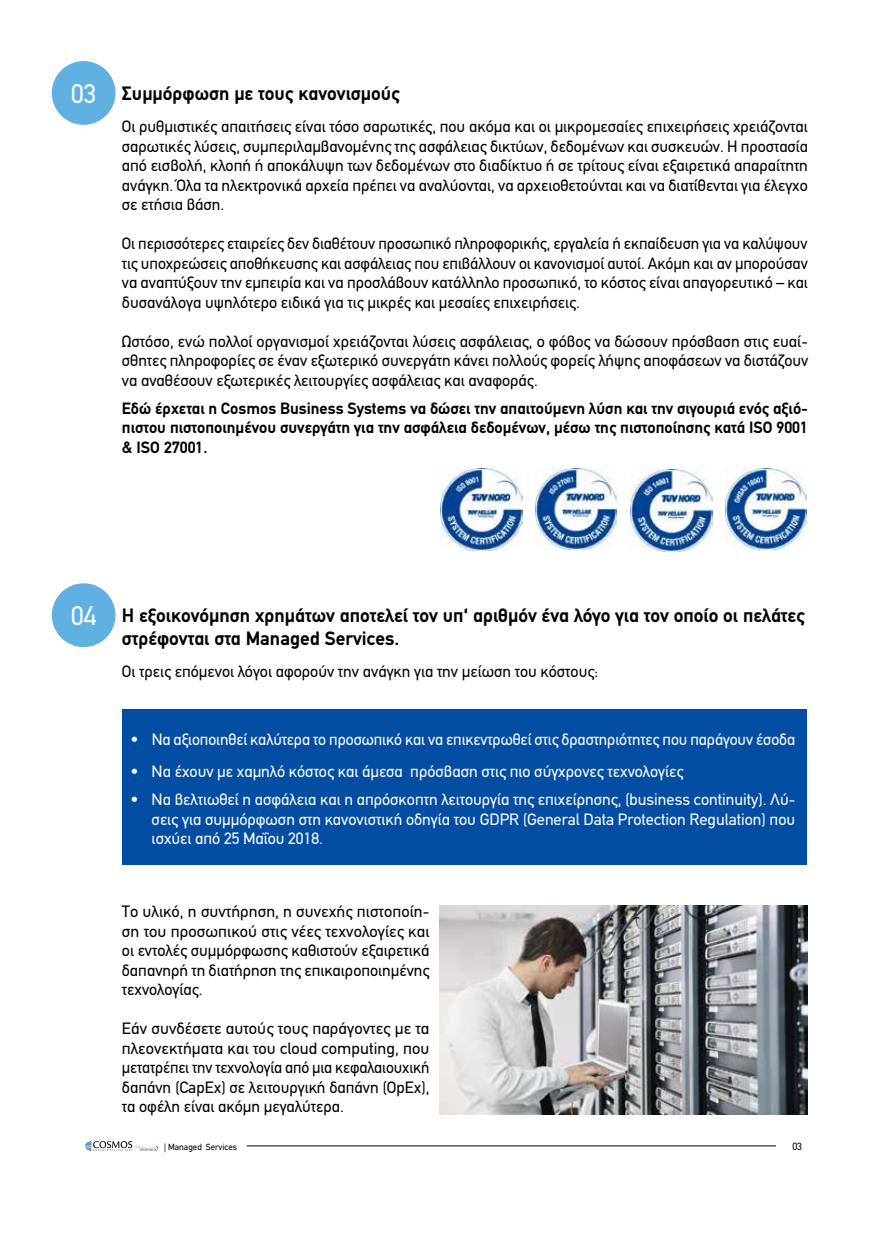
<style>
.page{position:relative;width:893px;height:1234px;background:#fff}
.page>*{position:absolute;margin:0;border:0;box-sizing:border-box;transform-origin:0 0}
.t1{font:27px "PF Din Text";color:#fff}
.t2{font:700 19.5px/22.5px "PF Din Text";color:#000}
.t3{font:16.5px/19.5px "PF Din Text";color:#000;text-align:justify}
.t4{font:16.5px/19.5px "PF Din Text";color:#fff;text-align:justify}
.t5{font:700 16.5px/19.5px "PF Din Text";color:#000;text-align:justify}
.t6{font:10.5px "PF Din Text";color:#000}
.t7{font:9px "PF Din Text";color:#000}
</style>
<div class="page">
<img style="left:440px;top:468px;width:82px;height:82px">
<img style="left:535px;top:468px;width:81px;height:81px">
<img style="left:630px;top:469px;width:82px;height:82px">
<img style="left:726px;top:469px;width:80px;height:80px">
<div style="left:122px;top:709px;width:685px;height:155px;background:#034ea2"></div>
<img style="left:439px;top:905px;width:369px;height:208px">
<div style="left:52px;top:61px;width:64px;height:64px;background:#60b0e2;border-radius:50%"></div>
<div style="left:52px;top:583px;width:64px;height:64px;background:#60b0e2;border-radius:50%"></div>
<svg style="left:85px;top:1141px;width:73px;height:9px"></svg>
<hr style="left:247px;top:1145px;width:529px;height:1px;background:#000">
<h1 class="t1" style="left:71px;top:78px;width:27px">03</h1>
<p class="t2" style="left:122px;top:82px;width:280px">Συμμόρφωση με τους κανονισμούς</p>
<p class="t3" style="left:122px;top:117px;width:688px">Οι ρυθμιστικές απαιτήσεις είναι τόσο σαρωτικές, που ακόμα και οι μικρομεσαίες επιχειρήσεις χρειάζονται σαρωτικές λύσεις, συμπεριλαμβανομένης της ασφάλειας δικτύων, δεδομένων και συσκευών. Η προστασία από εισβολή, κλοπή ή αποκάλυψη των δεδομένων στο διαδίκτυο ή σε τρίτους είναι εξαιρετικά απαραίτητη ανάγκη. Όλα τα ηλεκτρονικά αρχεία πρέπει να αναλύονται, να αρχειοθετούνται και να διατίθενται για έλεγχο σε ετήσια βάση.</p>
<p class="t3" style="left:122px;top:234px;width:688px">Οι περισσότερες εταιρείες δεν διαθέτουν προσωπικό πληροφορικής, εργαλεία ή εκπαίδευση για να καλύψουν τις υποχρεώσεις αποθήκευσης και ασφάλειας που επιβάλλουν οι κανονισμοί αυτοί. Ακόμη και αν μπορούσαν να αναπτύξουν την εμπειρία και να προσλάβουν κατάλληλο προσωπικό, το κόστος είναι απαγορευτικό – και δυσανάλογα υψηλότερο ειδικά για τις μικρές και μεσαίες επιχειρήσεις.</p>
<p class="t3" style="left:122px;top:331px;width:688px">Ωστόσο, ενώ πολλοί οργανισμοί χρειάζονται λύσεις ασφάλειας, ο φόβος να δώσουν πρόσβαση στις ευαί&shy;σθητες πληροφορίες σε έναν εξωτερικό συνεργάτη κάνει πολλούς φορείς λήψης αποφάσεων να διστάζουν να αναθέσουν εξωτερικές λειτουργίες ασφάλειας και αναφοράς.</p>
<p class="t5" style="left:122px;top:398px;width:688px">Εδώ έρχεται η Cosmos Business Systems να δώσει την απαιτούμενη λύση και την σιγουριά ενός αξιό&shy;πιστου πιστοποιημένου συνεργάτη για την ασφάλεια δεδομένων, μέσω της πιστοποίησης κατά ISO 9001 &amp; ISO 27001.</p>
<h1 class="t1" style="left:71px;top:600px;width:27px">04</h1>
<p class="t2" style="left:122px;top:604px;width:685px">Η εξοικονόμηση χρημάτων αποτελεί τον υπ‘ αριθμόν ένα λόγο για τον οποίο οι πελάτες στρέφονται στα Managed Services.</p>
<p class="t3" style="left:122px;top:661px;width:478px">Οι τρεις επόμενοι λόγοι αφορούν την ανάγκη για την μείωση του κόστους:</p>
<p class="t4" style="left:130px;top:729px;width:666px">• Να αξιοποιηθεί καλύτερα το προσωπικό και να επικεντρωθεί στις δραστηριότητες που παράγουν έσοδα</p>
<p class="t4" style="left:130px;top:762px;width:555px">• Να έχουν με χαμηλό κόστος και άμεσα πρόσβαση στις πιο σύγχρονες τεχνολογίες</p>
<p class="t4" style="left:152px;top:790px;width:645px;text-indent:-21px">• Να βελτιωθεί η ασφάλεια και η απρόσκοπτη λειτουργία της επιχείρησης, (business continuity). Λύ&shy;σεις για συμμόρφωση στη κανονιστική οδηγία του GDPR (General Data Protection Regulation) που ισχύει από 25 Μαΐου 2018.</p>
<p class="t3" style="left:122px;top:901px;width:309px">Το υλικό, η συντήρηση, η συνεχής πιστοποίη&shy;ση του προσωπικού στις νέες τεχνολογίες και οι εντολές συμμόρφωσης καθιστούν εξαιρετικά δαπανηρή τη διατήρηση της επικαιροποιημένης τεχνολογίας.</p>
<p class="t3" style="left:122px;top:1018px;width:309px">Εάν συνδέσετε αυτούς τους παράγοντες με τα πλεονεκτήματα και του cloud computing, που μετατρέπει την τεχνολογία από μια κεφαλαιουχική δαπάνη (CapEx) σε λειτουργική δαπάνη (OpEx), τα οφέλη είναι ακόμη μεγαλύτερα.</p>
<p class="t7" style="left:164px;top:1141px;width:74px">| Managed Services</p>
<p class="t6" style="left:792px;top:1139px;width:11px">03</p>
</div>
